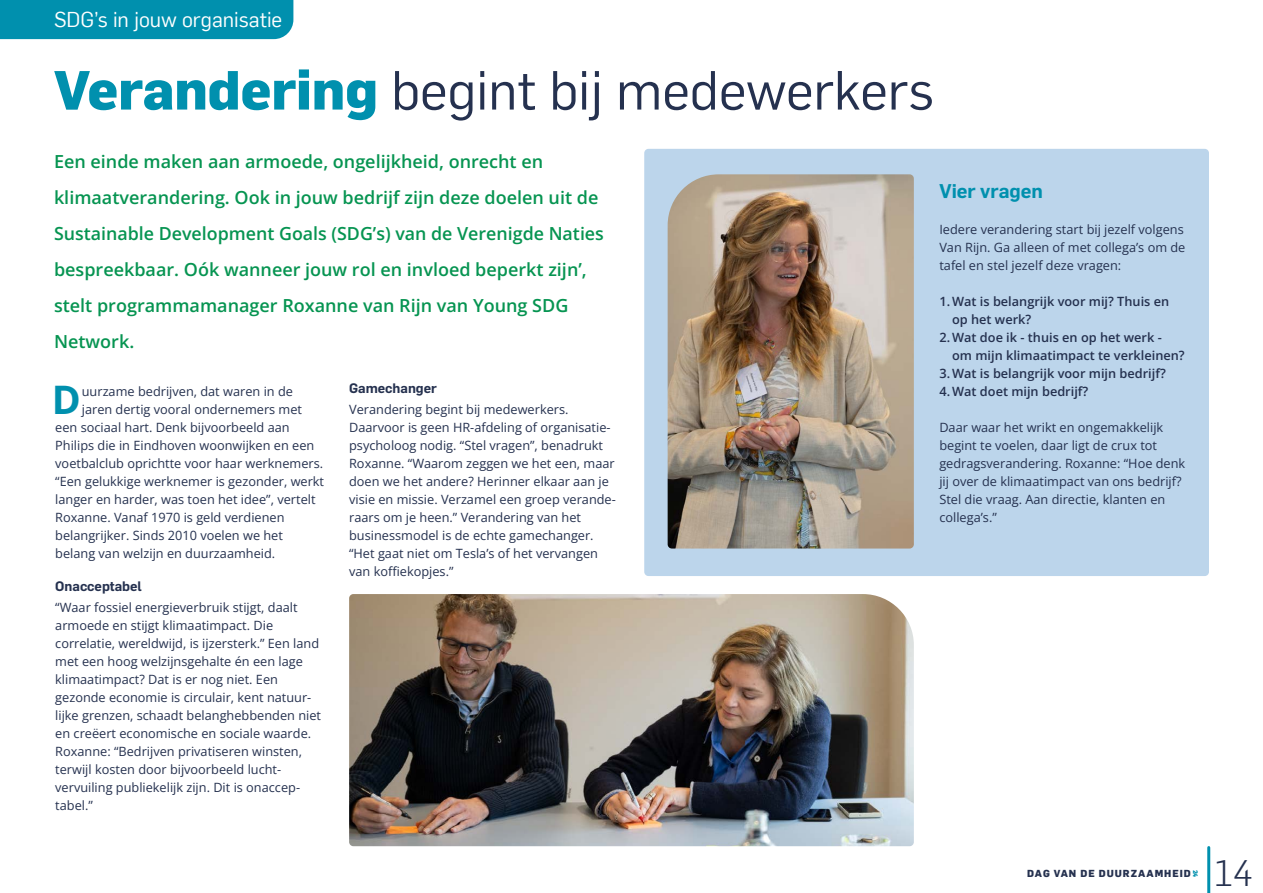
<style>
.page{position:relative;width:1263px;height:893px;background:#fff}
.page>*{position:absolute;margin:0;border:0;box-sizing:border-box;transform-origin:0 0}
.t1{font:54px "Flama";color:#25314f}
.t2{font:700 39.3px "Open Sans";color:#0090ae}
.t3{font:300 36px "Flama";color:#25314f}
.t4{font:21px "Flama";color:#fff}
.t5{font:600 19.5px "Flama Trial";letter-spacing:-.005em;color:#0090ae}
.t6{font:600 18px/36px "Open Sans";color:#069451}
.t7{font:600 13.5px "Flama Trial";color:#25314f}
.t8{font:12.75px/18px "Open Sans";color:#25314f}
.t9{font:600 12.75px "Open Sans";color:#25314f}
.t10{font:800 9.9px "Flama";letter-spacing:.1em;color:#25314f}
.t11{font:800 6.3px "Flama";color:#0090ae}
.s1{font-weight:800;color:#0090ae}
</style>
<div class="page">
<svg style="left:1207px;top:846px;width:4px;height:47px"></svg>
<hr style="left:1207px;top:847px;width:3px;height:46px;background:#0090ae">
<div style="left:644px;top:149px;width:565px;height:427px;background:#bcd5eb;border-radius:4px"></div>
<div style="left:0;top:0;width:293px;height:39px;background:#0090ae"></div>
<img style="left:349px;top:594px;width:565px;height:252px">
<img style="left:668px;top:174px;width:246px;height:375px">
<h3 class="t4" style="left:54px;top:5px;width:230px">SDG’s in jouw organisatie</h3>
<h1 class="t1" style="left:54px;top:53px;width:882px"><span class="s1">Verandering</span> begint bij medewerkers</h1>
<p class="t6" style="left:54px;top:143px;width:551px">Een einde maken aan armoede, ongelijkheid, onrecht en klimaatverandering. Ook in jouw bedrijf zijn deze doelen uit de Sustainable Development Goals (SDG’s) van de Verenigde Naties bespreekbaar. Oók wanneer jouw rol en invloed beperkt zijn’, stelt programmamanager Roxanne van Rijn van Young SDG Network.</p>
<h2 class="t2" style="left:52px;top:372px;width:31px">D</h2>
<p class="t8" style="left:82px;top:382px;width:213px">uurzame bedrijven, dat waren in de</p>
<p class="t8" style="left:82px;top:400px;width:222px">jaren dertig vooral ondernemers met</p>
<p class="t8" style="left:55px;top:418px;width:236px">een sociaal hart. Denk bijvoorbeeld aan</p>
<p class="t8" style="left:55px;top:436px;width:261px">Philips die in Eindhoven woonwijken en een</p>
<p class="t8" style="left:55px;top:454px;width:269px">voetbalclub oprichtte voor haar werknemers.</p>
<p class="t8" style="left:55px;top:472px;width:270px">“Een gelukkige werknemer is gezonder, werkt</p>
<p class="t8" style="left:55px;top:490px;width:262px">langer en harder, was toen het idee”, vertelt</p>
<p class="t8" style="left:55px;top:508px;width:231px">Roxanne. Vanaf 1970 is geld verdienen</p>
<p class="t8" style="left:55px;top:526px;width:229px">belangrijker. Sinds 2010 voelen we het</p>
<p class="t8" style="left:55px;top:544px;width:221px">belang van welzijn en duurzaamheid.</p>
<p class="t7" style="left:55px;top:581px;width:88px">Onacceptabel</p>
<p class="t8" style="left:55px;top:598px;width:267px">“Waar fossiel energieverbruik stijgt, daalt armoede en stijgt klimaatimpact. Die correlatie, wereldwijd, is ijzersterk.” Een land met een hoog welzijnsgehalte én een lage klimaatimpact? Dat is er nog niet. Een gezonde economie is circulair, kent natuur&shy;lijke grenzen, schaadt belanghebbenden niet en creëert economische en sociale waarde.<br>Roxanne: “Bedrijven privatiseren winsten, terwijl kosten door bijvoorbeeld lucht&shy;vervuiling publiekelijk zijn. Dit is onaccep&shy;tabel.”</p>
<p class="t7" style="left:349px;top:383px;width:89px">Gamechanger</p>
<p class="t8" style="left:349px;top:400px;width:268px">Verandering begint bij medewerkers.<br>Daarvoor is geen HR-afdeling of organisatie&shy;psycholoog nodig. “Stel vragen”, benadrukt Roxanne. “Waarom zeggen we het een, maar doen we het andere? Herinner elkaar aan je visie en missie. Verzamel een groep verande&shy;raars om je heen.” Verandering van het businessmodel is de echte gamechanger. “Het gaat niet om Tesla’s of het vervangen van koffiekopjes.”</p>
<h3 class="t5" style="left:939px;top:184px;width:105px">Vier vragen</h3>
<p class="t8" style="left:939px;top:220px;width:248px">Iedere verandering start bij jezelf volgens<br>Van Rijn. Ga alleen of met collega’s om de tafel en stel jezelf deze vragen:</p>
<p class="t9" style="left:939px;top:293px;width:231px">1.Wat is belangrijk voor mij? Thuis en</p>
<p class="t9" style="left:952px;top:311px;width:81px">op het werk?</p>
<p class="t9" style="left:939px;top:329px;width:224px">2.Wat doe ik - thuis en op het werk -</p>
<p class="t9" style="left:952px;top:347px;width:234px">om mijn klimaatimpact te verkleinen?</p>
<p class="t9" style="left:939px;top:365px;width:228px">3.Wat is belangrijk voor mijn bedrijf?</p>
<p class="t9" style="left:939px;top:383px;width:150px">4.Wat doet mijn bedrijf?</p>
<p class="t8" style="left:939px;top:418px;width:247px">Daar waar het wrikt en ongemakkelijk begint te voelen, daar ligt de crux tot gedragsverandering. Roxanne: “Hoe denk jij over de klimaatimpact van ons bedrijf?<br>Stel die vraag. Aan directie, klanten en collega’s.”</p>
<p class="t10" style="left:1027px;top:866px;width:165px">DAG VAN DE DUURZAAMHEID</p>
<h3 class="t3" style="left:1215px;top:849px;width:40px">14</h3>
<p class="t11" style="left:1200px;top:869px;width:9px;rotate:90deg">24</p>
</div>
